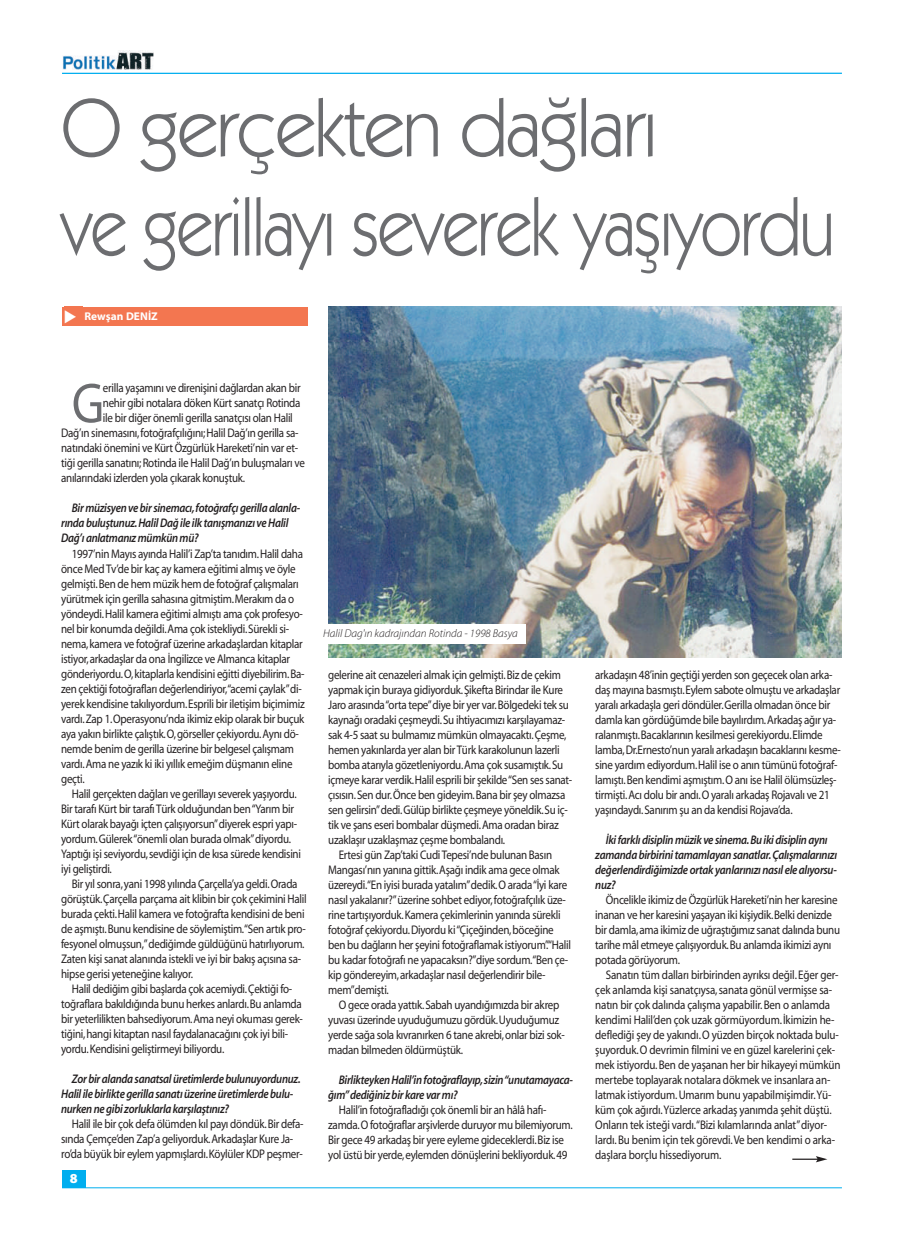
<style>
.page{position:relative;width:904px;height:1241px;background:#fff}
.page>*{position:absolute;margin:0;border:0;box-sizing:border-box;transform-origin:0 0}
.t1{font:82.5px/99px "Kabel IT Cby BT";letter-spacing:-.015em;color:#6c6d70;scale:.95 1}
.t2{font:57px "D Myriad Turk Rg";color:#6c6d70;scale:.88 1}
.t3{font:13.75px "D Myriad Turk Blk";color:#fff}
.t4{font:12.5px/15px "D Myriad Turk Rg";letter-spacing:-.025em;color:#231f20;scale:.88 1}
.t5{font:12.5px/15px "D Myriad Turk Sm Bd It";letter-spacing:-.025em;color:#231f20;scale:.88 1}
.t6{font:11.25px "D Myriad Turk Lt It";color:#231f20}
.t7{font:11.25px "D Myriad Turk Bd";letter-spacing:.005em;color:#fff}
</style>
<div class="page">
<img style="left:63px;top:50px;width:91px;height:20px">
<div style="left:62px;top:1170px;width:23px;height:17px;background:#00aeef"></div>
<hr style="left:62px;top:1187px;width:780px;height:1px;background:#00aeef">
<hr style="left:62px;top:73px;width:780px;height:1px;background:#00aeef">
<img style="left:328px;top:306px;width:513px;height:351px">
<div style="left:62px;top:307px;width:246px;height:19px;background:#f37650"></div>
<div style="left:64px;top:306px;width:19px;height:18px;background:#f37650"></div>
<div style="left:323px;top:624px;width:203px;height:19px;background:#fff"></div>
<svg style="left:792px;top:1156px;width:35px;height:6px"></svg>
<h1 class="t1" style="left:61px;top:76px;width:815px">O gerçekten dağları<br>ve gerillayı severek yaşıyordu</h1>
<p class="t7" style="left:84px;top:311px;width:75px">Rewşan DENİZ</p>
<h2 class="t2" style="left:72px;top:382px;width:38px">G</h2>
<p class="t4" style="left:103px;top:381px;width:226px">erilla yaşamını ve direnişini dağlardan akan bir</p>
<p class="t4" style="left:103px;top:396px;width:226px">nehir gibi notalara döken Kürt sanatçı Rotinda</p>
<p class="t4" style="left:103px;top:411px;width:217px">ile bir diğer önemli gerilla sanatçısı olan Halil</p>
<p class="t4" style="left:61px;top:426px;width:271px">Dağ’ın sinemasını, fotoğrafçılığını; Halil Dağ’ın gerilla sa-</p>
<p class="t4" style="left:61px;top:441px;width:271px">natındaki önemini ve Kürt Özgürlük Hareketi’nin var et-</p>
<p class="t4" style="left:61px;top:456px;width:278px">tiği gerilla sanatını; Rotinda ile Halil Dağ’ın buluşmaları ve</p>
<p class="t4" style="left:61px;top:471px;width:210px">anılarındaki izlerden yola çıkarak konuştuk.</p>
<p class="t5" style="left:61px;top:501px;width:273px;text-indent:11px">Bir müzisyen ve bir sinemacı, fotoğrafçı gerilla alanla&shy;rında buluştunuz. Halil Dağ ile ilk tanışmanızı ve Halil<br>Dağ’ı anlatmanız mümkün mü?</p>
<p class="t4" style="left:61px;top:546px;width:278px;text-indent:11px">1997’nin Mayıs ayında Halil’i Zap’ta tanıdım. Halil daha önce Med Tv’de bir kaç ay kamera eğitimi almış ve öyle gelmişti. Ben de hem müzik hem de fotoğraf çalışmaları yürütmek için gerilla sahasına gitmiştim. Merakım da o yöndeydi. Halil kamera eğitimi almıştı ama çok profesyo&shy;nel bir konumda değildi. Ama çok istekliydi. Sürekli si&shy;nema, kamera ve fotoğraf üzerine arkadaşlardan kitaplar istiyor, arkadaşlar da ona İngilizce ve Almanca kitaplar gönderiyordu. O, kitaplarla kendisini eğitti diyebilirim. Ba&shy;zen çektiği fotoğrafları değerlendiriyor,“acemi çaylak” di&shy;yerek kendisine takılıyordum. Esprili bir iletişim biçimimiz vardı. Zap 1. Operasyonu’nda ikimiz ekip olarak bir buçuk aya yakın birlikte çalıştık. O, görseller çekiyordu. Aynı dö&shy;nemde benim de gerilla üzerine bir belgesel çalışmam vardı. Ama ne yazık ki iki yıllık emeğim düşmanın eline geçti.</p>
<p class="t4" style="left:61px;top:786px;width:274px;text-indent:11px">Halil gerçekten dağları ve gerillayı severek yaşıyordu.<br>Bir tarafı Kürt bir tarafı Türk olduğundan ben “Yarım bir Kürt olarak bayağı içten çalışıyorsun” diyerek espri yapı&shy;yordum. Gülerek “önemli olan burada olmak” diyordu.<br>Yaptığı işi seviyordu, sevdiği için de kısa sürede kendisini iyi geliştirdi.</p>
<p class="t4" style="left:61px;top:876px;width:280px;text-indent:11px">Bir yıl sonra, yani 1998 yılında Çarçella’ya geldi. Orada görüştük. Çarçella parçama ait klibin bir çok çekimini Halil burada çekti. Halil kamera ve fotoğrafta kendisini de beni de aşmıştı. Bunu kendisine de söylemiştim.“Sen artık pro&shy;fesyonel olmuşsun,” dediğimde güldüğünü hatırlıyorum.<br>Zaten kişi sanat alanında istekli ve iyi bir bakış açısına sa&shy;hipse gerisi yeteneğine kalıyor.</p>
<p class="t4" style="left:61px;top:981px;width:276px;text-indent:11px">Halil dediğim gibi başlarda çok acemiydi. Çektiği fo&shy;toğraflara bakıldığında bunu herkes anlardı. Bu anlamda bir yeterlilikten bahsediyorum. Ama neyi okuması gerek&shy;tiğini, hangi kitaptan nasıl faydalanacağını çok iyi bili&shy;yordu. Kendisini geliştirmeyi biliyordu.</p>
<p class="t5" style="left:61px;top:1071px;width:274px;text-indent:11px">Zor bir alanda sanatsal üretimlerde bulunuyordunuz.<br>Halil ile birlikte gerilla sanatı üzerine üretimlerde bulu&shy;nurken ne gibi zorluklarla karşılaştınız?</p>
<p class="t4" style="left:61px;top:1116px;width:277px;text-indent:11px">Halil ile bir çok defa ölümden kıl payı döndük. Bir defa&shy;sında Çemçe’den Zap’a geliyorduk. Arkadaşlar Kure Ja&shy;ro’da büyük bir eylem yapmışlardı. Köylüler KDP peşmer-</p>
<p class="t3" style="left:70px;top:1172px;width:9px">8</p>
<p class="t6" style="left:323px;top:628px;width:196px">Halil Dag'ın kadrajından Rotinda - 1998 Basya</p>
<p class="t4" style="left:328px;top:668px;width:266px">gelerine ait cenazeleri almak için gelmişti. Biz de çekim</p>
<p class="t4" style="left:328px;top:683px;width:268px">yapmak için buraya gidiyorduk. Şikefta Birindar ile Kure</p>
<p class="t4" style="left:328px;top:698px;width:275px">Jaro arasında “orta tepe” diye bir yer var. Bölgedeki tek su</p>
<p class="t4" style="left:328px;top:713px;width:271px">kaynağı oradaki çeşmeydi. Su ihtiyacımızı karşılayamaz-</p>
<p class="t4" style="left:328px;top:728px;width:272px">sak 4-5 saat su bulmamız mümkün olmayacaktı. Çeşme,</p>
<p class="t4" style="left:328px;top:743px;width:265px">hemen yakınlarda yer alan bir Türk karakolunun lazerli</p>
<p class="t4" style="left:328px;top:758px;width:269px">bomba atarıyla gözetleniyordu. Ama çok susamıştık. Su</p>
<p class="t4" style="left:328px;top:773px;width:279px">içmeye karar verdik. Halil esprili bir şekilde “Sen ses sanat-</p>
<p class="t4" style="left:328px;top:788px;width:271px">çısısın. Sen dur. Önce ben gideyim. Bana bir şey olmazsa</p>
<p class="t4" style="left:328px;top:803px;width:274px">sen gelirsin” dedi. Gülüp birlikte çeşmeye yöneldik. Su iç-</p>
<p class="t4" style="left:328px;top:818px;width:263px">tik ve şans eseri bombalar düşmedi. Ama oradan biraz</p>
<p class="t4" style="left:328px;top:833px;width:203px">uzaklaşır uzaklaşmaz çeşme bombalandı.</p>
<p class="t4" style="left:339px;top:848px;width:244px">Ertesi gün Zap’taki Cudi Tepesi’nde bulunan Basın</p>
<p class="t4" style="left:328px;top:863px;width:264px">Mangası’nın yanına gittik. Aşağı indik ama gece olmak</p>
<p class="t4" style="left:328px;top:878px;width:273px">üzereydi.“En iyisi burada yatalım” dedik. O arada “İyi kare</p>
<p class="t4" style="left:328px;top:893px;width:271px">nasıl yakalanır?” üzerine sohbet ediyor, fotoğrafçılık üze-</p>
<p class="t4" style="left:328px;top:908px;width:266px">rine tartışıyorduk. Kamera çekimlerinin yanında sürekli</p>
<p class="t4" style="left:328px;top:923px;width:258px">fotoğraf çekiyordu. Diyordu ki “Çiçeğinden, böceğine</p>
<p class="t4" style="left:328px;top:938px;width:277px">ben bu dağların her şeyini fotoğraflamak istiyorum”.“Halil</p>
<p class="t4" style="left:328px;top:953px;width:274px">bu kadar fotoğrafı ne yapacaksın?”diye sordum.“Ben çe-</p>
<p class="t4" style="left:328px;top:968px;width:248px">kip göndereyim, arkadaşlar nasıl değerlendirir bile-</p>
<p class="t4" style="left:328px;top:983px;width:70px">mem”demişti.</p>
<p class="t4" style="left:339px;top:998px;width:252px">O gece orada yattık. Sabah uyandığımızda bir akrep</p>
<p class="t4" style="left:328px;top:1013px;width:264px">yuvası üzerinde uyuduğumuzu gördük. Uyuduğumuz</p>
<p class="t4" style="left:328px;top:1028px;width:270px">yerde sağa sola kıvranırken 6 tane akrebi, onlar bizi sok-</p>
<p class="t4" style="left:328px;top:1043px;width:155px">madan bilmeden öldürmüştük.</p>
<p class="t5" style="left:328px;top:1073px;width:279px;text-indent:11px">Birlikteyken Halil’in fotoğraflayıp, sizin “unutamayaca&shy;ğım” dediğiniz bir kare var mı?</p>
<p class="t4" style="left:328px;top:1103px;width:279px;text-indent:11px">Halil’in fotoğrafladığı çok önemli bir an hâlâ hafı&shy;zamda. O fotoğraflar arşivlerde duruyor mu bilemiyorum.<br>Bir gece 49 arkadaş bir yere eyleme gideceklerdi. Biz ise yol üstü bir yerde, eylemden dönüşlerini bekliyorduk. 49</p>
<p class="t4" style="left:595px;top:668px;width:280px">arkadaşın 48’inin geçtiği yerden son geçecek olan arka&shy;daş mayına basmıştı. Eylem sabote olmuştu ve arkadaşlar yaralı arkadaşla geri döndüler. Gerilla olmadan önce bir damla kan gördüğümde bile bayılırdım. Arkadaş ağır ya&shy;ralanmıştı. Bacaklarının kesilmesi gerekiyordu. Elimde lamba, Dr.Ernesto’nun yaralı arkadaşın bacaklarını kesme&shy;sine yardım ediyordum. Halil ise o anın tümünü fotoğraf&shy;lamıştı. Ben kendimi aşmıştım. O anı ise Halil ölümsüzleş&shy;tirmişti. Acı dolu bir andı. O yaralı arkadaş Rojavalı ve 21 yaşındaydı. Sanırım şu an da kendisi Rojava’da.</p>
<p class="t5" style="left:595px;top:833px;width:276px;text-indent:11px">İki farklı disiplin müzik ve sinema. Bu iki disiplin aynı zamanda birbirini tamamlayan sanatlar. Çalışmalarınızı değerlendirdiğimizde ortak yanlarınızı nasıl ele alıyorsu&shy;nuz?</p>
<p class="t4" style="left:595px;top:893px;width:280px;text-indent:11px">Öncelikle ikimiz de Özgürlük Hareketi’nin her karesine inanan ve her karesini yaşayan iki kişiydik. Belki denizde bir damla, ama ikimiz de uğraştığımız sanat dalında bunu tarihe mâl etmeye çalışıyorduk. Bu anlamda ikimizi aynı potada görüyorum.</p>
<p class="t4" style="left:595px;top:968px;width:280px;text-indent:11px">Sanatın tüm dalları birbirinden ayrıksı değil. Eğer ger&shy;çek anlamda kişi sanatçıysa, sanata gönül vermişse sa&shy;natın bir çok dalında çalışma yapabilir. Ben o anlamda kendimi Halil’den çok uzak görmüyordum. İkimizin he&shy;deflediği şey de yakındı. O yüzden birçok noktada bulu&shy;şuyorduk. O devrimin filmini ve en güzel karelerini çek&shy;mek istiyordu. Ben de yaşanan her bir hikayeyi mümkün mertebe toplayarak notalara dökmek ve insanlara an&shy;latmak istiyordum. Umarım bunu yapabilmişimdir. Yü&shy;küm çok ağırdı. Yüzlerce arkadaş yanımda şehit düştü.<br>Onların tek isteği vardı.“Bizi kılamlarında anlat” diyor&shy;lardı. Bu benim için tek görevdi. Ve ben kendimi o arka&shy;daşlara borçlu hissediyorum.</p>
</div>
